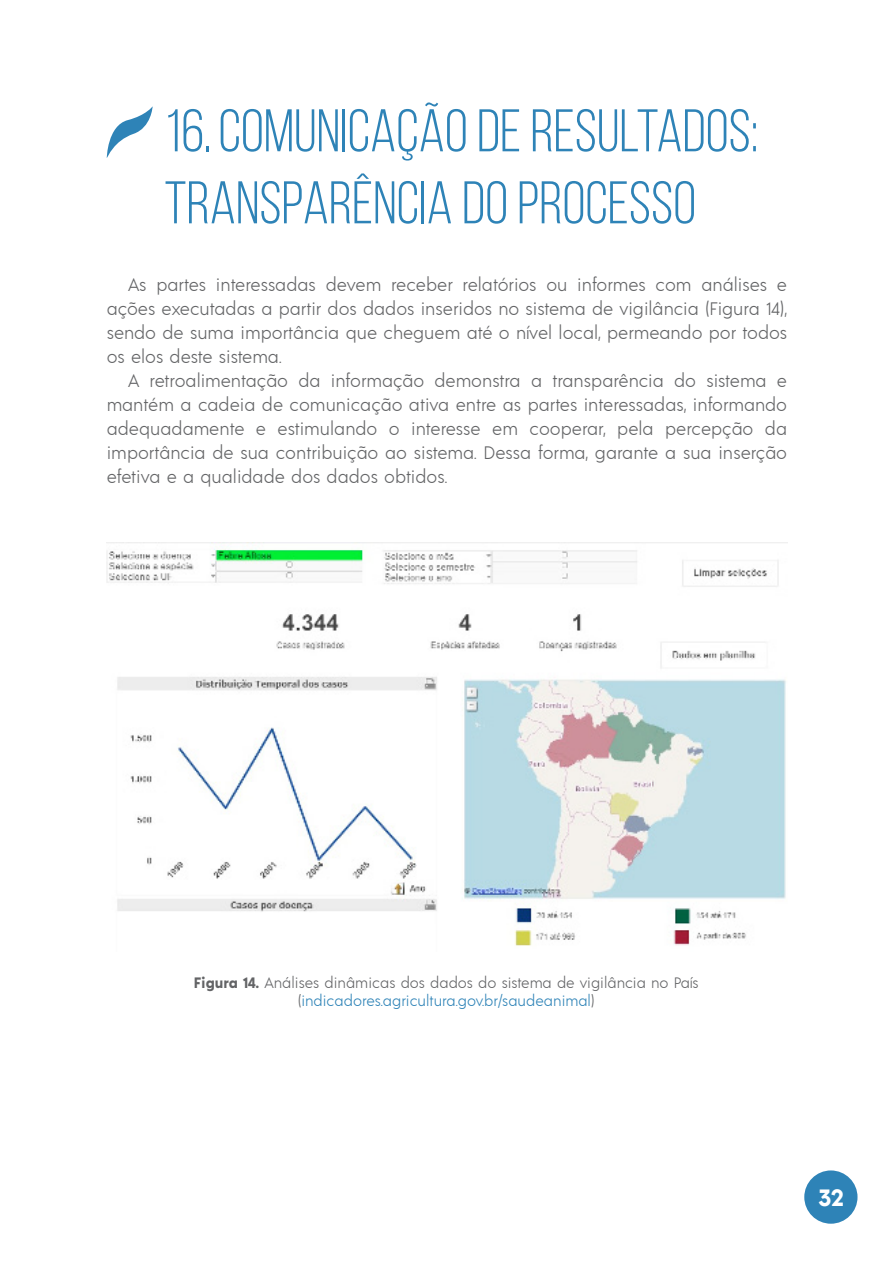
<style>
.page{position:relative;width:893px;height:1263px;background:#fff}
.page>*{position:absolute;margin:0;border:0;box-sizing:border-box;transform-origin:0 0}
.t1{font:60px/72px "Bebas Neue";color:#2e83b7}
.t2{font:700 23.4px "Acre";color:#fff}
.t3{font:300 18px/24px "Acre";color:#636466;text-align:justify}
.t4{font:300 15px/18px "Acre";color:#636466;text-align:center}
.s1{font-weight:700}
.s2{color:#2e83b7}
</style>
<div class="page">
<div style="left:804px;top:1170px;width:53px;height:54px;background:#2e83b7;border-radius:50%"></div>
<img style="left:106px;top:542px;width:681px;height:404px">
<svg style="left:107px;top:106px;width:46px;height:52px"></svg>
<h1 class="t1" style="left:164px;top:94px;width:595px">16.COMUNICAÇÃO DE RESULTADOS:<br>TRANSPARÊNCIA DO PROCESSO</h1>
<p class="t3" style="left:107px;top:271px;width:682px;text-indent:21px">As partes interessadas devem receber relatórios ou informes com análises e ações executadas a partir dos dados inseridos no sistema de vigilância (Figura 14), sendo de suma importância que cheguem até o nível local, permeando por todos os elos deste sistema.</p>
<p class="t3" style="left:107px;top:367px;width:682px;text-indent:21px">A retroalimentação da informação demonstra a transparência do sistema e mantém a cadeia de comunicação ativa entre as partes interessadas, informando adequadamente e estimulando o interesse em cooperar, pela percepção da importância de sua contribuição ao sistema. Dessa forma, garante a sua inserção efetiva e a qualidade dos dados obtidos.</p>
<p class="t4" style="left:194px;top:973px;width:506px"><span class="s1">Figura 14.</span> Análises dinâmicas dos dados do sistema de vigilância no País (<span class="s2">indicadores.agricultura.gov.br/saudeanimal</span>)</p>
<p class="t2" style="left:818px;top:1181px;width:27px">32</p>
</div>
